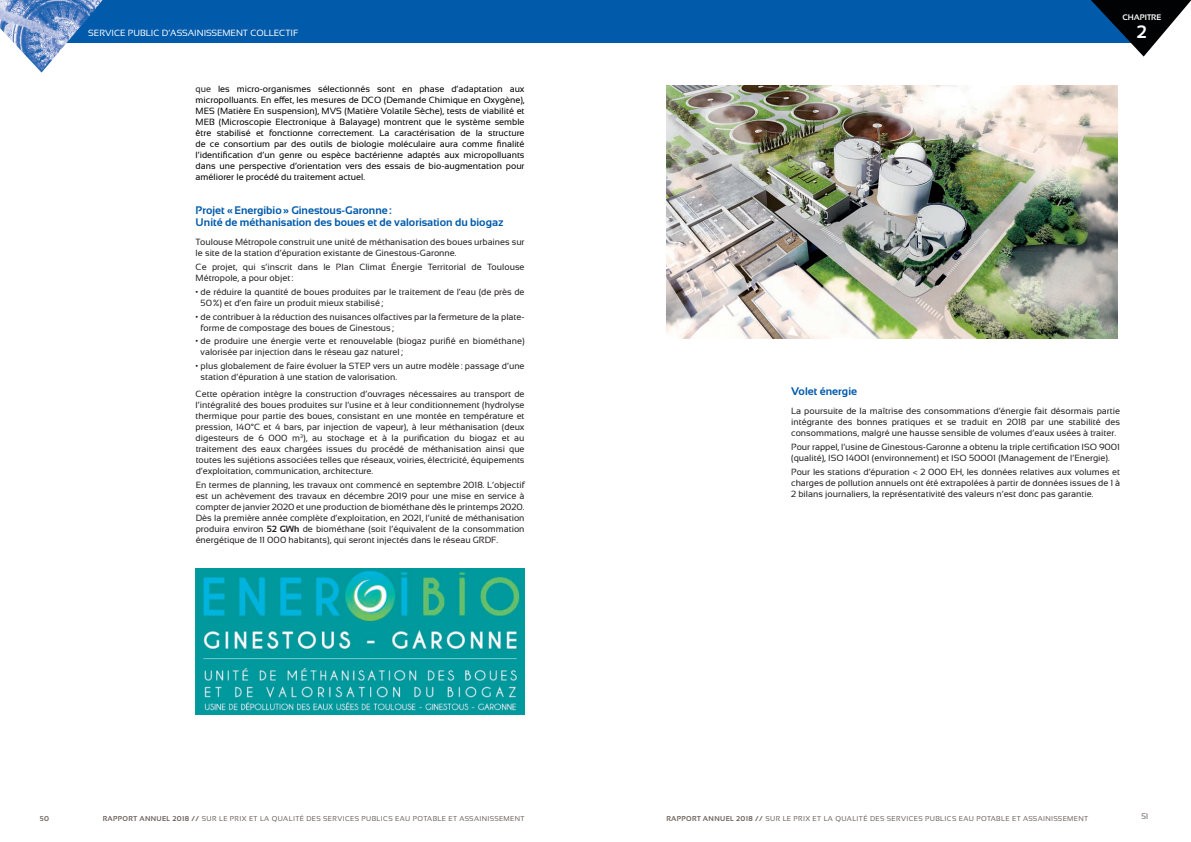
<style>
.page{position:relative;width:1191px;height:842px;background:#fff}
.page>*{position:absolute;margin:0;border:0;box-sizing:border-box;transform-origin:0 0}
.t1{font:700 18px "Sansation";color:#fff}
.t2{font:700 11px/12px "Sansation";color:#015aaa}
.t3{font:9px/11px "Sansation";color:#231f20}
.t4{font:9px/11px "Sansation";color:#000;text-align:justify}
.t5{font:9px "Sansation";color:#fff}
.t6{font:700 8px "Sansation";color:#fff}
.t7{font:8px "Sansation";color:#6c5e59}
.t8{font:7px "Sansation";letter-spacing:.05em;color:#6c5e59}
.t9{font:700 7px "Sansation";color:#6c5e59}
.s1{color:#231f20}
.s2{font-weight:700}
</style>
<div class="page">
<div style="left:34px;top:0;width:1107px;height:42px;background:#015aaa"></div>
<svg style="left:1076px;top:0;width:115px;height:57px"></svg>
<img style="left:0;top:0;width:128px;height:73px">
<img style="left:196px;top:568px;width:328px;height:147px">
<img style="left:666px;top:85px;width:451px;height:254px">
<p class="t6" style="left:1122px;top:13px;width:40px">CHAPITRE</p>
<p class="t5" style="left:88px;top:27px;width:211px">SERVICE PUBLIC D’ASSAINISSEMENT COLLECTIF</p>
<h1 class="t1" style="left:1136px;top:22px;width:12px">2</h1>
<p class="t4" style="left:196px;top:83px;width:330px"><span class="s1">que</span> les micro-organismes sélectionnés sont en phase d’adaptation aux micropolluants. En effet, les mesures de DCO (Demande Chimique en Oxygène), MES (Matière En suspension), MVS (Matière Volatile Sèche), tests de viabilité et MEB (Microscopie Electronique à Balayage) montrent que le système semble être stabilisé et fonctionne correctement. La caractérisation de la structure de ce consortium par des outils de biologie moléculaire aura comme finalité l’identification d’un genre ou espèce bactérienne adaptés aux micropolluants dans une perspective d’orientation vers des essais de bio‐augmentation pour améliorer le procédé du traitement actuel.</p>
<p class="t2" style="left:196px;top:204px;width:309px">Projet «Energibio» Ginestous-Garonne:<br>Unité de méthanisation des boues et de valorisation du biogaz</p>
<p class="t3" style="left:196px;top:236px;width:330px">Toulouse Métropole construit une unité de méthanisation des boues urbaines sur le site de la station d’épuration existante de Ginestous-Garonne.</p>
<p class="t3" style="left:196px;top:261px;width:330px">Ce projet, qui s’inscrit dans le Plan Climat Énergie Territorial de Toulouse<br>Métropole, a pour objet:</p>
<p class="t3" style="left:201px;top:286px;width:325px;text-indent:-5px">• de réduire la quantité de boues produites par le traitement de l’eau (de près de<br>50%) et d’en faire un produit mieux stabilisé;</p>
<p class="t3" style="left:201px;top:311px;width:325px;text-indent:-5px">• de contribuer à la réduction des nuisances olfactives par la fermeture de la plate&shy;forme de compostage des boues de Ginestous;</p>
<p class="t3" style="left:201px;top:336px;width:325px;text-indent:-5px">• de produire une énergie verte et renouvelable (biogaz purifié en biométhane) valorisée par injection dans le réseau gaz naturel;</p>
<p class="t3" style="left:201px;top:361px;width:325px;text-indent:-5px">• plus globalement de faire évoluer la STEP vers un autre modèle: passage d’une station d’épuration à une station de valorisation.</p>
<p class="t3" style="left:196px;top:388px;width:330px;text-align:justify">Cette opération intègre la construction d’ouvrages nécessaires au transport de l’intégralité des boues produites sur l’usine et à leur conditionnement (hydrolyse thermique pour partie des boues, consistant en une montée en température et pression, 140°C et 4 bars, par injection de vapeur), à leur méthanisation (deux digesteurs de 6 000 m<sup>3</sup>), au stockage et à la purification du biogaz et au traitement des eaux chargées issues du procédé de méthanisation ainsi que toutes les sujétions associées telles que réseaux, voiries, électricité, équipements d’exploitation, communication, architecture.</p>
<p class="t3" style="left:196px;top:479px;width:330px;text-align:justify">En termes de planning, les travaux ont commencé en septembre 2018. L’objectif est un achèvement des travaux en décembre 2019 pour une mise en service à compter de janvier 2020 et une production de biométhane dès le printemps 2020.<br>Dès la première année complète d’exploitation, en 2021, l’unité de méthanisation produira environ <span class="s2">52 GWh</span> de biométhane (soit l’équivalent de la consommation énergétique de 11 000 habitants), qui seront injectés dans le réseau GRDF.</p>
<p class="t2" style="left:791px;top:385px;width:67px">Volet énergie</p>
<p class="t3" style="left:791px;top:406px;width:330px;text-align:justify">La poursuite de la maîtrise des consommations d’énergie fait désormais partie intégrante des bonnes pratiques et se traduit en 2018 par une stabilité des consommations, malgré une hausse sensible de volumes d’eaux usées à traiter.</p>
<p class="t3" style="left:791px;top:442px;width:330px">Pour rappel, l’usine de Ginestous-Garonne a obtenu la triple certification ISO 9001 (qualité), ISO 14001 (environnement) et ISO 50001 (Management de l’Energie).</p>
<p class="t3" style="left:791px;top:466px;width:330px;text-align:justify">Pour les stations d’épuration &lt; 2 000 EH, les données relatives aux volumes et charges de pollution annuels ont été extrapolées à partir de données issues de 1 à 2 bilans journaliers, la représentativité des valeurs n’est donc pas garantie.</p>
<p class="t9" style="left:40px;top:815px;width:11px">50</p>
<p class="t8" style="left:103px;top:815px;width:423px"><span class="s2">RAPPORT ANNUEL 2018 //</span> SUR LE PRIX ET LA QUALITÉ DES SERVICES PUBLICS EAU POTABLE ET ASSAINISSEMENT</p>
<p class="t8" style="left:666px;top:815px;width:423px"><span class="s2">RAPPORT ANNUEL 2018 //</span> SUR LE PRIX ET LA QUALITÉ DES SERVICES PUBLICS EAU POTABLE ET ASSAINISSEMENT</p>
<p class="t7" style="left:1141px;top:812px;width:9px">51</p>
</div>
